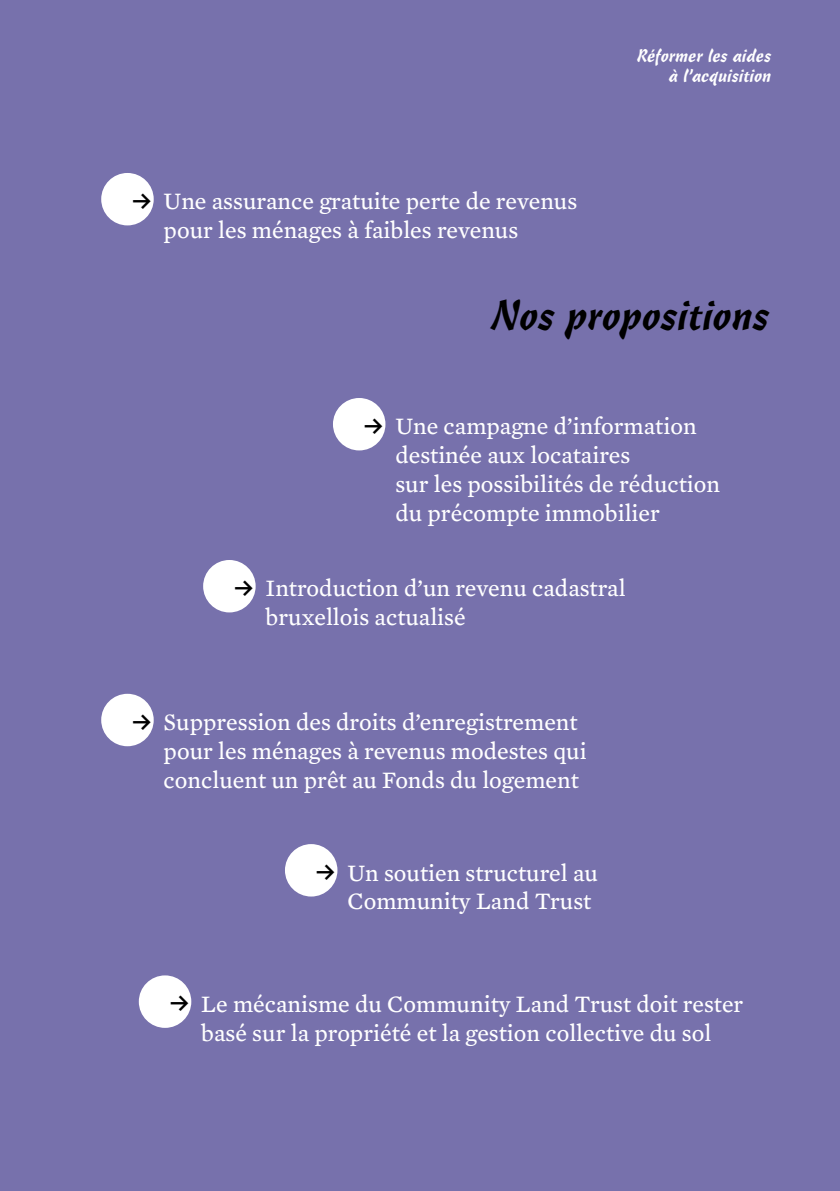
<style>
.page{position:relative;width:840px;height:1191px;background:#fff}
.page>*{position:absolute;margin:0;border:0;box-sizing:border-box;transform-origin:0 0}
.t1{font:42px "Freehand 471 BT";color:#000}
.t2{font:24px/28.8px "Mercury Text G3";color:#fff}
.t3{font:18px/20px "Freehand 471 BT";color:#fff;text-align:right}
.s1{font-family:"Akkurat";font-weight:700;color:#000}
</style>
<div class="page">
<div style="left:0;top:0;width:839px;height:1191px;background:#7771ac"></div>
<div style="left:101px;top:173px;width:53px;height:52px;background:#fff;border-radius:50%"></div>
<div style="left:333px;top:398px;width:52px;height:52px;background:#fff;border-radius:50%"></div>
<div style="left:203px;top:560px;width:52px;height:52px;background:#fff;border-radius:50%"></div>
<div style="left:101px;top:694px;width:53px;height:52px;background:#fff;border-radius:50%"></div>
<div style="left:285px;top:844px;width:52px;height:52px;background:#fff;border-radius:50%"></div>
<div style="left:139px;top:975px;width:52px;height:52px;background:#fff;border-radius:50%"></div>
<p class="t2" style="left:163px;top:187px;width:415px;text-indent:-31px"><span class="s1">≥</span> Une assurance gratuite perte de revenus pour les ménages à faibles revenus</p>
<p class="t3" style="left:636px;top:46px;width:136px">Réformer les aides à l’acquisition</p>
<h1 class="t1" style="left:492px;top:290px;width:280px">Nos propositions</h1>
<p class="t2" style="left:395px;top:412px;width:326px;text-indent:-31px"><span class="s1">≥</span> Une campagne d’information destinée aux locataires<br>sur les possibilités de réduction du précompte immobilier</p>
<p class="t2" style="left:265px;top:574px;width:361px;text-indent:-31px"><span class="s1">≥</span> Introduction d’un revenu cadastral bruxellois actualisé</p>
<p class="t2" style="left:163px;top:708px;width:424px;text-indent:-31px"><span class="s1">≥</span> Suppression des droits d’enregistrement pour les ménages à revenus modestes qui concluent un prêt au Fonds du logement</p>
<p class="t2" style="left:316px;top:858px;width:283px;text-align:right"><span class="s1">≥</span> Un soutien structurel au<br>Community Land Trust</p>
<p class="t2" style="left:170px;top:989px;width:575px;text-align:center"><span class="s1">≥</span> Le mécanisme du Community Land Trust doit rester basé sur la propriété et la gestion collective du sol</p>
</div>
